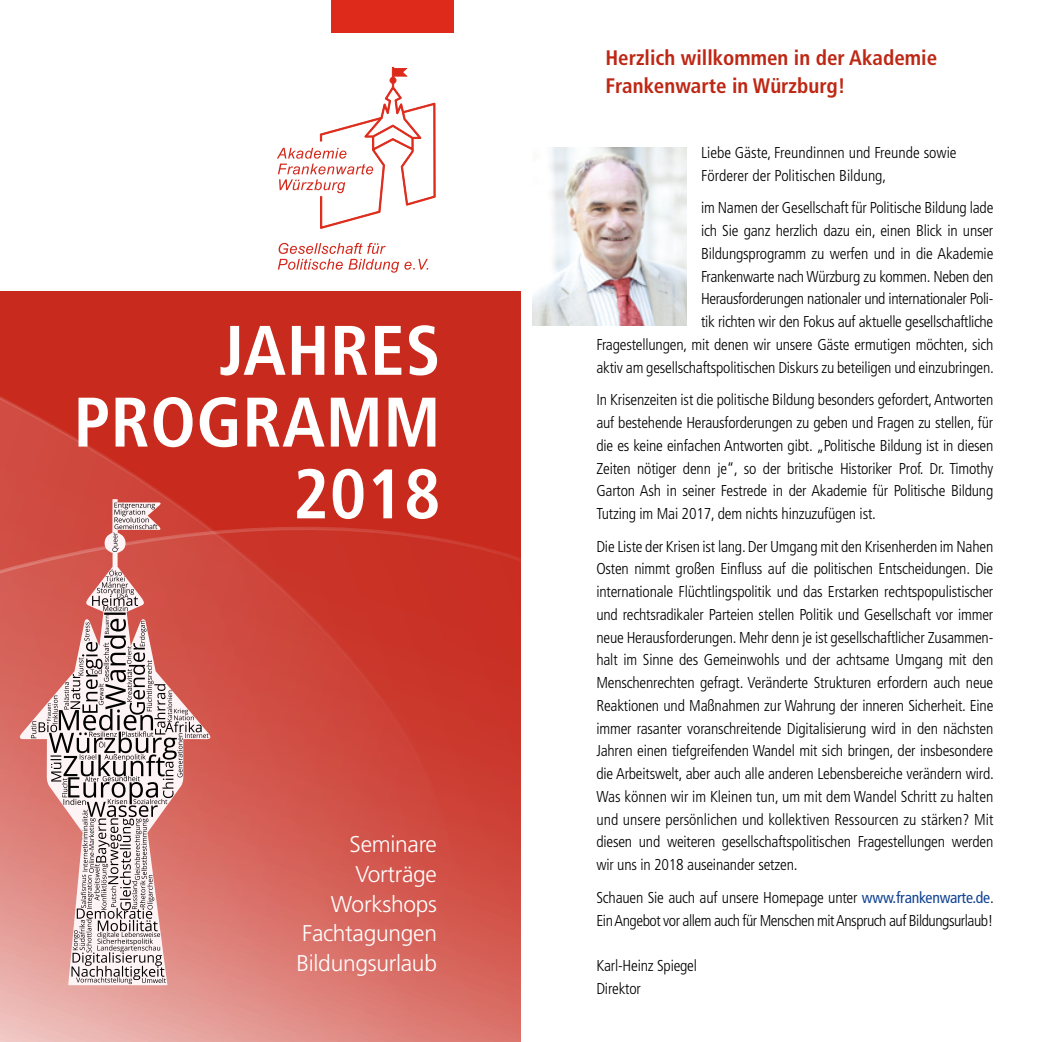
<style>
.page{position:relative;width:1042px;height:1042px;background:#fff}
.page>*{position:absolute;margin:0;border:0;box-sizing:border-box;transform-origin:0 0}
.t1{font:700 condensed 70px/71.8px "Frutiger";letter-spacing:.01em;color:#fff;text-align:right}
.t2{font:300 22.75px/29.8px "Frutiger";letter-spacing:-.01em;color:#fff;text-align:right}
.t3{font:700 condensed 21px/28px "Frutiger";color:#be2714}
.t4{font:300 condensed 15.75px/22.8px "Frutiger";letter-spacing:-.01em;color:#000}
.t5{font:300 condensed 15.75px/22.8px "Frutiger";letter-spacing:-.03em;color:#000}
.s1{font-weight:400;color:#114393}
</style>
<div class="page">
<div style="left:0;top:291px;width:520px;height:177px;background:#c82a1e"></div>
<svg style="left:0;top:468px;width:521px;height:574px;background:#d3584f"></svg>
<svg style="left:278px;top:243px;width:41px;height:27px"></svg>
<svg style="left:277px;top:147px;width:42px;height:44px"></svg>
<svg style="left:319px;top:67px;width:117px;height:975px"></svg>
<div style="left:331px;top:0;width:123px;height:32px;background:#dd2a1b"></div>
<img style="left:533px;top:147px;width:153px;height:178px">
<svg style="left:17px;top:499px;width:197px;height:486px;background:#d56057"></svg>
<svg style="left:112px;top:503px;width:45px;height:49px"></svg>
<svg style="left:31px;top:569px;width:177px;height:415px"></svg>
<h1 class="t1" style="left:74px;top:315px;width:368px">JAHRES<br>PROGRAMM<br>2018</h1>
<h2 class="t2" style="left:296px;top:829px;width:142px">Seminare<br>Vorträge<br>Workshops<br>Fachtagungen<br>Bildungsurlaub</h2>
<h3 class="t3" style="left:605px;top:44px;width:333px">Herzlich willkommen in der Akademie<br>Frankenwarte in Würzburg!</h3>
<p class="t4" style="left:701px;top:141px;width:257px">Liebe Gäste, Freundinnen und Freunde sowie<br>Förderer der Politischen Bildung,</p>
<p class="t4" style="left:596px;top:197px;width:399px;text-align:right">im Namen der Gesellschaft für Politische Bildung lade<br>ich Sie ganz herzlich dazu ein, einen Blick in unser Bildungsprogramm zu werfen und in die Akademie<br>Frankenwarte nach Würzburg zu kommen. Neben den Herausforderungen nationaler und internationaler Poli-<br>tik richten wir den Fokus auf aktuelle gesellschaftliche<br>Fragestellungen, mit denen wir unsere Gäste ermutigen möchten, sich aktiv am gesellschaftspolitischen Diskurs zu beteiligen und einzubringen.</p>
<p class="t4" style="left:596px;top:389px;width:398px;text-align:justify">In Krisenzeiten ist die politische Bildung besonders gefordert, Antworten auf bestehende Herausforderungen zu geben und Fragen zu stellen, für die es keine einfachen Antworten gibt. „Politische Bildung ist in diesen Zeiten nötiger denn je“, so der britische Historiker Prof. Dr. Timothy Garton Ash in seiner Festrede in der Akademie für Politische Bildung Tutzing im Mai 2017, dem nichts hinzuzufügen ist.</p>
<p class="t4" style="left:596px;top:535px;width:399px;text-align:justify">Die Liste der Krisen ist lang. Der Umgang mit den Krisenherden im Nahen Osten nimmt großen Einfluss auf die politischen Entscheidungen. Die internationale Flüchtlingspolitik und das Erstarken rechtspopulistischer und rechtsradikaler Parteien stellen Politik und Gesellschaft vor immer neue Herausforderungen. Mehr denn je ist gesellschaftlicher Zusammen&shy;halt im Sinne des Gemeinwohls und der achtsame Umgang mit den Menschenrechten gefragt. Veränderte Strukturen erfordern auch neue Reaktionen und Maßnahmen zur Wahrung der inneren Sicherheit. Eine immer rasanter voranschreitende Digitalisierung wird in den nächsten Jahren einen tiefgreifenden Wandel mit sich bringen, der insbesondere die Arbeitswelt, aber auch alle anderen Lebensbereiche verändern wird.<br>Was können wir im Kleinen tun, um mit dem Wandel Schritt zu halten und unsere persönlichen und kollektiven Ressourcen zu stärken? Mit diesen und weiteren gesellschaftspolitischen Fragestellungen werden wir uns in 2018 auseinander setzen.</p>
<p class="t5" style="left:596px;top:886px;width:399px">Schauen Sie auch auf unsere Homepage unter <span class="s1">www.frankenwarte.de</span>.<br>Ein Angebot vor allem auch für Menschen mit Anspruch auf Bildungsurlaub!</p>
<p class="t4" style="left:596px;top:954px;width:102px">Karl-Heinz Spiegel<br>Direktor</p>
</div>
